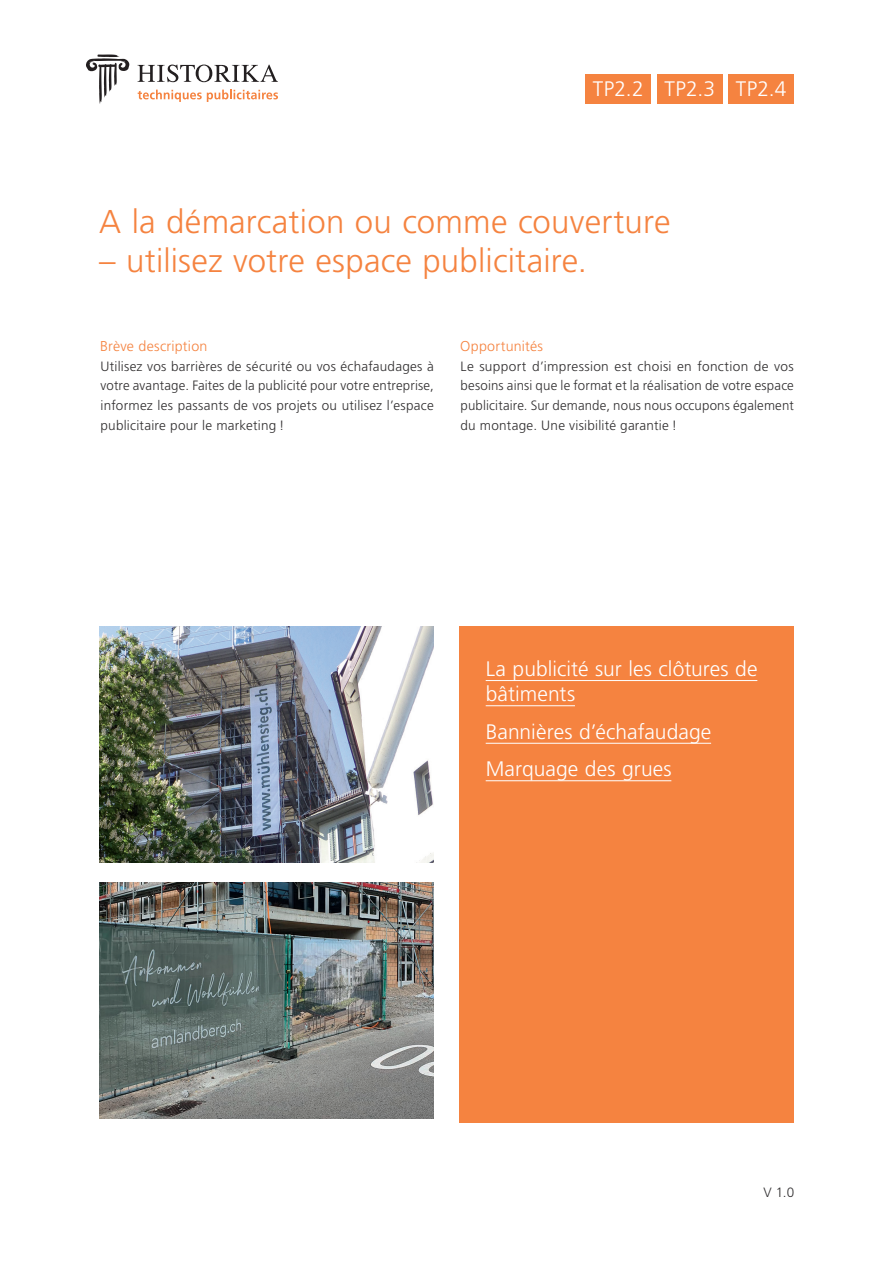
<style>
.page{position:relative;width:893px;height:1263px;background:#fff}
.page>*{position:absolute;margin:0;border:0;box-sizing:border-box;transform-origin:0 0}
.t1{font:300 33px "Frutiger";letter-spacing:.005em;color:#f58340}
.t2{font:300 21px/25.2px "Frutiger";letter-spacing:.005em;color:#fff}
.t3{font:300 14.25px "Frutiger";letter-spacing:.015em;color:#f58340}
.t4{font:300 13.5px/19.6px "Frutiger";letter-spacing:.015em;color:#312f30;text-align:justify}
</style>
<div class="page">
<svg style="left:138px;top:90px;width:140px;height:12px"></svg>
<svg style="left:138px;top:65px;width:140px;height:17px"></svg>
<svg style="left:86px;top:55px;width:43px;height:49px"></svg>
<div style="left:729px;top:74px;width:65px;height:30px;background:#f58340"></div>
<div style="left:657px;top:74px;width:65px;height:30px;background:#f58340"></div>
<div style="left:586px;top:74px;width:65px;height:30px;background:#f58340"></div>
<div style="left:459px;top:626px;width:335px;height:497px;background:#f58340"></div>
<hr style="left:486px;top:680px;width:271px;height:1px;background:#fff">
<hr style="left:486px;top:705px;width:89px;height:1px;background:#fff">
<hr style="left:486px;top:743px;width:225px;height:1px;background:#fff">
<hr style="left:486px;top:780px;width:185px;height:1px;background:#fff">
<img style="left:99px;top:626px;width:335px;height:236px">
<img style="left:99px;top:882px;width:335px;height:236px">
<h2 class="t2" style="left:593px;top:77px;width:200px">TP2.2 TP2.3 WT0.0</h2>
<h2 class="t2" style="left:736px;top:77px;width:52px">TP2.4</h2>
<h1 class="t1" style="left:99px;top:203px;width:573px">A la démarcation ou comme couverture</h1>
<h1 class="t1" style="left:99px;top:242px;width:489px">– utilisez votre espace publicitaire.</h1>
<p class="t3" style="left:100px;top:338px;width:109px">Brève description</p>
<p class="t4" style="left:101px;top:356px;width:335px">Utilisez vos barrières de sécurité ou vos échafaudages à votre avantage. Faites de la publicité pour votre entreprise, informez les passants de vos projets ou utilisez l’espace publicitaire pour le marketing !</p>
<p class="t3" style="left:460px;top:338px;width:84px">Opportunités</p>
<p class="t4" style="left:461px;top:356px;width:335px">Le support d’impression est choisi en fonction de vos besoins ainsi que le format et la réalisation de votre espace publicitaire. Sur demande, nous nous occupons également du montage. Une visibilité garantie !</p>
<h2 class="t2" style="left:486px;top:656px;width:273px">La publicité sur les clôtures de bâtiments</h2>
<h2 class="t2" style="left:486px;top:713px;width:227px;line-height:37.5px">Bannières d’échafaudage<br>Marquage des grues</h2>
<p class="t4" style="left:763px;top:1183px;width:32px">V 1.0</p>
</div>
